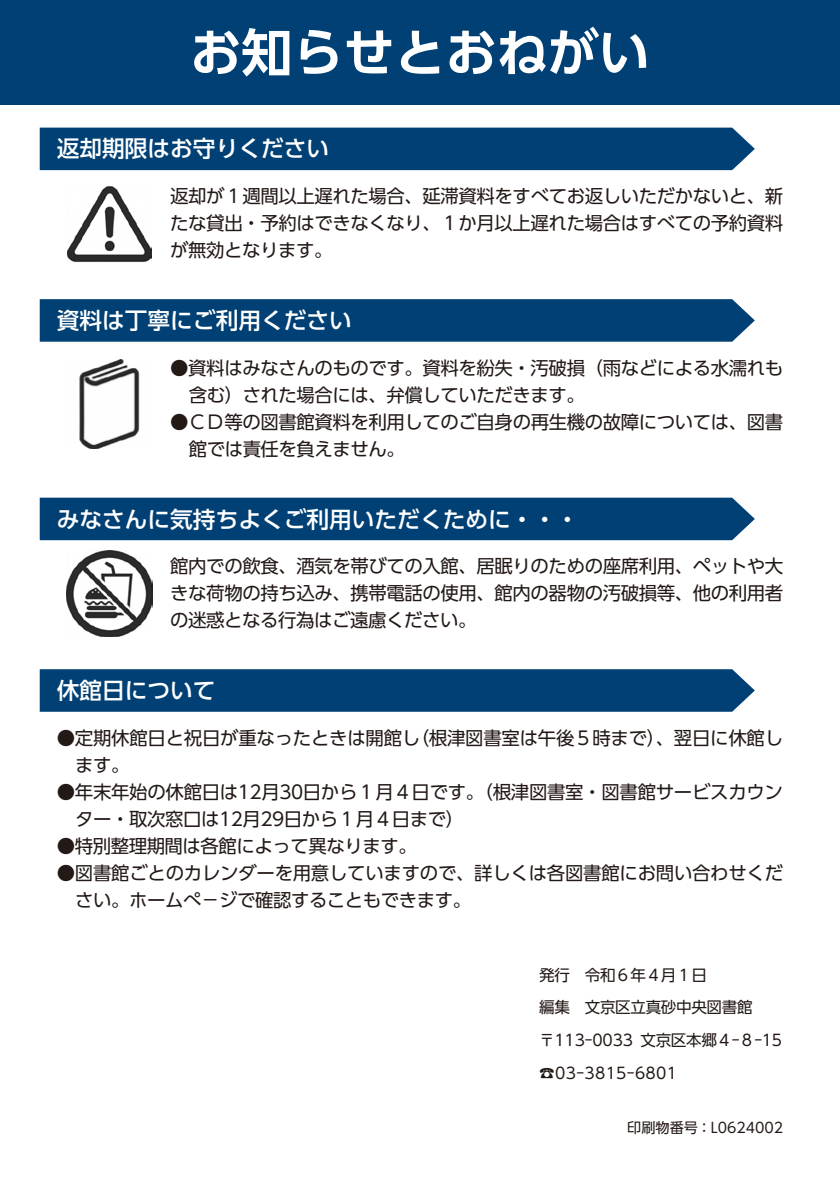
<style>
.page{position:relative;width:840px;height:1191px;background:#fff}
.page>*{position:absolute;margin:0;border:0;box-sizing:border-box;transform-origin:0 0}
.t1{font:700 51px "UD Shin Go Pr 6 De";color:#fff}
.t2{font:500 22.6px "UD Shin Go Pr 6";color:#fff}
.t3{font:18.4px/27px "UD Shin Go Pr 6";letter-spacing:-.025em;color:#231916}
.t4{font:15.6px/32.6px "UD Shin Go Pr 6";letter-spacing:-.025em;color:#231916}
.t5{font:14.2px "UD Shin Go Pr 6";color:#231916}
</style>
<div class="page">
<div style="left:0;top:0;width:839px;height:105px;background:#004074"></div>
<div style="left:40px;top:128px;width:714px;height:42px;background:#004074"></div>
<div style="left:40px;top:299px;width:714px;height:43px;background:#004074"></div>
<div style="left:40px;top:497px;width:714px;height:43px;background:#004074"></div>
<div style="left:40px;top:669px;width:714px;height:42px;background:#004074"></div>
<img style="left:67px;top:186px;width:84px;height:77px">
<img style="left:79px;top:360px;width:61px;height:88px">
<img style="left:66px;top:550px;width:86px;height:86px">
<h1 class="t1" style="left:190px;top:11px;width:461px">お知らせとおねがい</h1>
<p class="t2" style="left:57px;top:131px;width:274px">返却期限はお守りください</p>
<p class="t3" style="left:170px;top:182px;width:614px;text-align:justify">返却が１週間以上遅れた場合、延滞資料をすべてお返しいただかないと、新たな貸出・予約はできなくなり、１か月以上遅れた場合はすべての予約資料が無効となります。</p>
<p class="t2" style="left:57px;top:302px;width:296px">資料は丁寧にご利用ください</p>
<p class="t3" style="left:189px;top:354px;width:595px;text-indent:-18px">●資料はみなさんのものです。資料を紛失・汚破損（雨などによる水濡れも含む）された場合には、弁償していただきます。</p>
<p class="t3" style="left:189px;top:408px;width:596px;text-indent:-18px">●ＣＤ等の図書館資料を利用してのご自身の再生機の故障については、図書館では責任を負えません。</p>
<p class="t2" style="left:57px;top:500px;width:523px">みなさんに気持ちよくご利用いただくために・・・</p>
<p class="t3" style="left:170px;top:552px;width:614px;text-align:justify">館内での飲食、酒気を帯びての入館、居眠りのための座席利用、ペットや大きな荷物の持ち込み、携帯電話の使用、館内の器物の汚破損等、他の利用者の迷惑となる行為はご遠慮ください。</p>
<p class="t2" style="left:57px;top:672px;width:160px">休館日について</p>
<p class="t3" style="left:75px;top:724px;width:709px;text-indent:-18px">●定期休館日と祝日が重なったときは開館し（根津図書室は午後５時まで）、翌日に休館します。</p>
<p class="t3" style="left:75px;top:778px;width:709px;text-indent:-18px">●年末年始の休館日は12月30日から１月４日です。（根津図書室・図書館サービスカウンター・取次窓口は12月29日から１月４日まで）</p>
<p class="t3" style="left:57px;top:831px;width:361px">●特別整理期間は各館によって異なります。</p>
<p class="t3" style="left:75px;top:858px;width:709px;text-indent:-18px">●図書館ごとのカレンダーを用意していますので、詳しくは各図書館にお問い合わせください。ホームぺ－ジで確認することもできます。</p>
<p class="t4" style="left:539px;top:958px;width:244px">発行　令和６年４月１日<br>編集　文京区立真砂中央図書館〒113-0033 文京区本郷４-８-15 ☎03-3815-6801</p>
<p class="t5" style="left:626px;top:1115px;width:157px">印刷物番号：L0624002</p>
</div>
